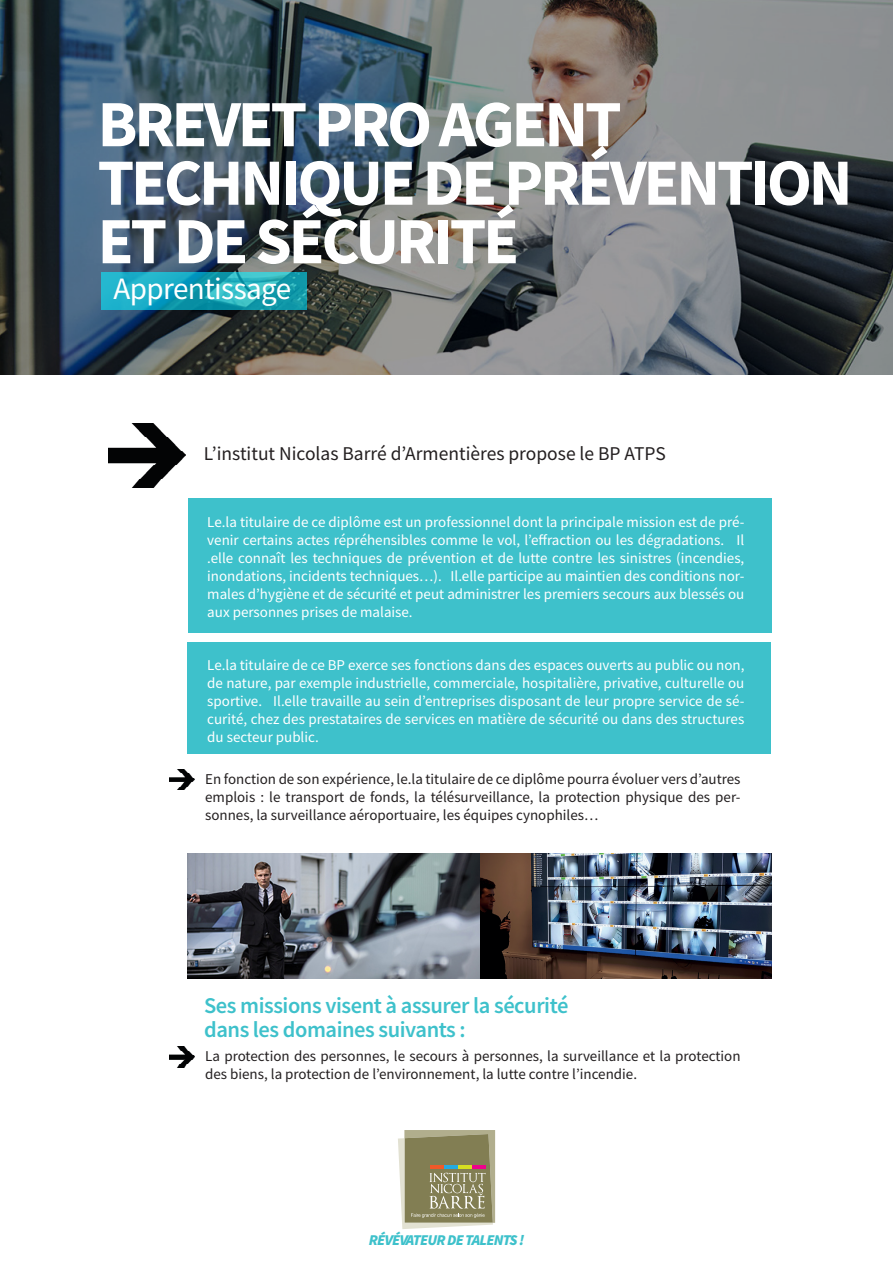
<style>
.page{position:relative;width:893px;height:1263px;background:#fff}
.page>*{position:absolute;margin:0;border:0;box-sizing:border-box;transform-origin:0 0}
.t1{font:700 66px/58.5px "Source Sans Pro";letter-spacing:-.05em;color:#fff}
.t2{font:31.2px "Source Sans Pro";letter-spacing:-.02em;color:#fff}
.t3{font:600 22.5px "Source Sans Pro";letter-spacing:-.02em;color:#3ec1cb}
.t4{font:19.5px "Source Sans Pro";color:#231f20}
.t5{font:15px/18px "Source Sans Pro";color:#fff;text-align:justify}
.t6{font:15px/18px "Source Sans Pro";color:#231f20}
.t7{font:italic 900 15px "Source Sans Pro";letter-spacing:-.05em;color:#3ec1cb}
</style>
<div class="page">
<div style="left:188px;top:498px;width:584px;height:134px;background:#3ec1cb"></div>
<div style="left:187px;top:643px;width:584px;height:111px;background:#3ec1cb"></div>
<img style="left:108px;top:423px;width:77px;height:64px">
<img style="left:0;top:0;width:893px;height:375px">
<svg style="left:102px;top:273px;width:205px;height:37px;background:#1ba7ba"></svg>
<img style="left:187px;top:854px;width:584px;height:125px">
<svg style="left:398px;top:1130px;width:97px;height:99px;background:#9c9775"></svg>
<hr style="left:458px;top:1166px;width:14px;height:3px;background:#d6df21">
<hr style="left:444px;top:1166px;width:14px;height:3px;background:#24aae1">
<hr style="left:430px;top:1166px;width:14px;height:3px;background:#f15929">
<img style="left:170px;top:1046px;width:24px;height:21px">
<img style="left:170px;top:769px;width:24px;height:21px">
<p class="t1" style="left:98px;top:94px;width:525px">BREVET PRO AGENT</p>
<p class="t1" style="left:98px;top:153px;width:756px">TECHNIQUE DE PRÉVENTION<br>ET DE SÉCURITÉ</p>
<p class="t2" style="left:114px;top:269px;width:179px">Apprentissage</p>
<p class="t4" style="left:204px;top:441px;width:463px">L’institut Nicolas Barré d’Armentières propose le BP ATPS</p>
<p class="t5" style="left:207px;top:513px;width:539px">Le.la titulaire de ce diplôme est un professionnel dont la principale mission est de pré&shy;venir certains actes répréhensibles comme le vol, l’effraction ou les dégradations. Il .elle connaît les techniques de prévention et de lutte contre les sinistres (incendies, inondations, incidents techniques…). Il.elle participe au maintien des conditions nor&shy;males d’hygiène et de sécurité et peut administrer les premiers secours aux blessés ou aux personnes prises de malaise.</p>
<p class="t5" style="left:207px;top:656px;width:539px">Le.la titulaire de ce BP exerce ses fonctions dans des espaces ouverts au public ou non, de nature, par exemple industrielle, commerciale, hospitalière, privative, culturelle ou sportive. Il.elle travaille au sein d’entreprises disposant de leur propre service de sé&shy;curité, chez des prestataires de services en matière de sécurité ou dans des structures du secteur public.</p>
<p class="t6" style="left:205px;top:770px;width:537px;text-align:justify">En fonction de son expérience, le.la titulaire de ce diplôme pourra évoluer vers d’autres emplois : le transport de fonds, la télésurveillance, la protection physique des per&shy;sonnes, la surveillance aéroportuaire, les équipes cynophiles…</p>
<p class="t3" style="left:204px;top:990px;width:366px">Ses missions visent à assurer la sécurité</p>
<p class="t3" style="left:204px;top:1014px;width:263px">dans les domaines suivants :</p>
<p class="t6" style="left:205px;top:1047px;width:537px">La protection des personnes, le secours à personnes, la surveillance et la protection des biens, la protection de l’environnement, la lutte contre l’incendie.</p>
<p class="t7" style="left:369px;top:1229px;width:157px">RÉVÉVATEUR DE TALENTS !</p>
</div>
